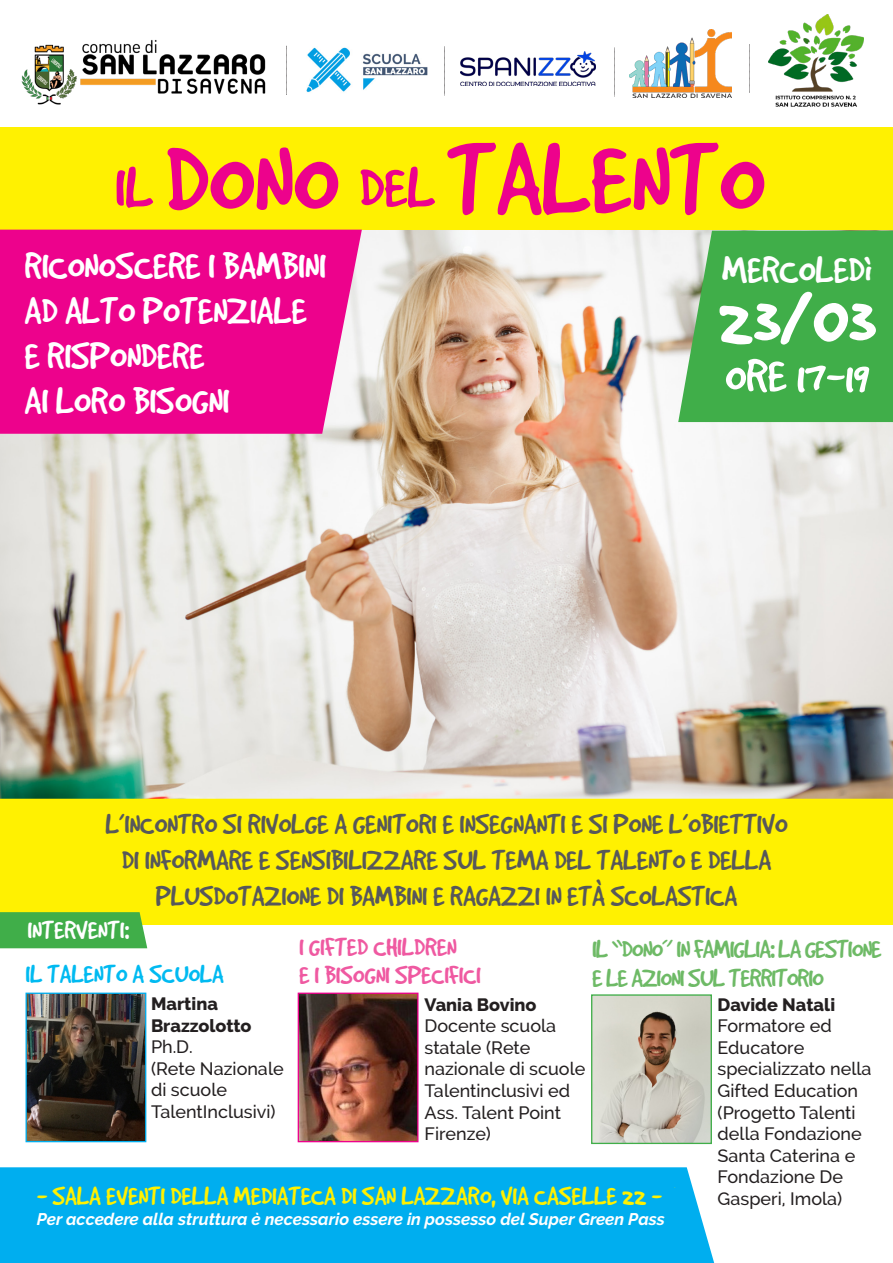
<style>
.page{position:relative;width:893px;height:1263px;background:#fff}
.page>*{position:absolute;margin:0;border:0;box-sizing:border-box;transform-origin:0 0}
.t1{font:113.4px "Good Dog Cool";color:#ed028c}
.t2{font:82.5px "Good Dog Cool";color:#fff}
.t3{font:52.5px "Good Dog Cool";color:#fff}
.t4{font:42px "Good Dog Cool";color:#fff}
.t5{font:31.5px "Good Dog Cool";color:#57585a}
.t6{font:28.8px "Good Dog Cool";color:#fff101}
.t7{font:28.5px/28.5px "Good Dog Cool";letter-spacing:-.03em;color:#6eba66}
.t8{font:28.5px "Good Dog Cool";color:#ef59a1}
.t9{font:28.5px "Good Dog Cool";color:#00baf1}
.t10{font:28.5px "Good Dog Cool";color:#fff}
.t11{font:500 18px/21.6px "Raleway";color:#231f20}
.t12{font:800 18px "Raleway";color:#231f20}
.t13{font:italic 700 16.8px "Raleway";color:#fff}
.s1{font-size:64.8px}
</style>
<div class="page">
<div style="left:0;top:1167px;width:714px;height:96px;background:#00aeef"></div>
<div style="left:0;top:800px;width:893px;height:125px;background:#fff101"></div>
<img style="left:21px;top:40px;width:245px;height:65px">
<img style="left:286px;top:45px;width:142px;height:48px">
<svg style="left:286px;top:46px;width:1px;height:49px"></svg>
<img style="left:28px;top:994px;width:116px;height:146px">
<div style="left:26px;top:992px;width:120px;height:150px;border:1px solid #00aeef"></div>
<img style="left:593px;top:996px;width:117px;height:146px">
<div style="left:591px;top:994px;width:121px;height:150px;border:1px solid #40ae49"></div>
<img style="left:300px;top:994px;width:116px;height:146px">
<div style="left:298px;top:992px;width:120px;height:150px;border:1px solid #ed028c"></div>
<img style="left:769px;top:15px;width:94px;height:92px">
<img style="left:630px;top:30px;width:101px;height:67px">
<svg style="left:749px;top:44px;width:1px;height:49px"></svg>
<img style="left:0;top:230px;width:893px;height:570px">
<div style="left:0;top:128px;width:893px;height:102px;background:#fff101"></div>
<svg style="left:678px;top:231px;width:215px;height:191px;background:#4eb255"></svg>
<div style="left:0;top:230px;width:362px;height:204px;background:#ed028c"></div>
<img style="left:460px;top:51px;width:135px;height:35px">
<svg style="left:444px;top:47px;width:1px;height:49px"></svg>
<svg style="left:614px;top:48px;width:1px;height:49px"></svg>
<div style="left:0;top:912px;width:147px;height:36px;background:#40ae49"></div>
<p class="t1" style="left:115px;top:120px;width:651px"><span class="s1">IL</span> DONO <span class="s1">DEL</span> TALENTO</p>
<p class="t4" style="left:24px;top:243px;width:303px">RICONOSCERE I BAMBINI</p>
<p class="t4" style="left:24px;top:288px;width:284px">AD ALTO POTENZIALE</p>
<p class="t4" style="left:24px;top:333px;width:181px">E RISPONDERE</p>
<p class="t4" style="left:24px;top:378px;width:206px">AI LORO BISOGNI</p>
<p class="t4" style="left:722px;top:248px;width:152px">MERCOLEDì</p>
<p class="t2" style="left:718px;top:275px;width:159px">23/03</p>
<p class="t3" style="left:725px;top:348px;width:146px">ORE 17-19</p>
<p class="t5" style="left:105px;top:808px;width:684px">L’INCONTRO SI RIVOLGE A GENITORI E INSEGNANTI E SI PONE L’OBIETTIVO</p>
<p class="t5" style="left:122px;top:844px;width:651px">DI INFORMARE E SENSIBILIZZARE SUL TEMA DEL TALENTO E DELLA</p>
<p class="t5" style="left:156px;top:880px;width:583px">PLUSDOTAZIONE DI BAMBINI E RAGAZZI IN ETÀ SCOLASTICA</p>
<p class="t10" style="left:28px;top:915px;width:103px">INTERVENTI:</p>
<p class="t9" style="left:26px;top:959px;width:200px">IL TALENTO A SCUOLA</p>
<p class="t8" style="left:299px;top:932px;width:159px">I GIFTED CHILDREN</p>
<p class="t8" style="left:299px;top:960px;width:183px">E I BISOGNI SPECIFICI</p>
<p class="t7" style="left:592px;top:934px;width:291px">IL “DONO” IN FAMIGLIA: LA GESTIONE<br>E LE AZIONI SUL TERRITORIO</p>
<p class="t12" style="left:151px;top:993px;width:68px">Martina</p>
<p class="t12" style="left:151px;top:1015px;width:102px">Brazzolotto</p>
<p class="t11" style="left:151px;top:1036px;width:43px">Ph.D.</p>
<p class="t11" style="left:151px;top:1057px;width:134px">(Rete Nazionale di scuole</p>
<p class="t11" style="left:151px;top:1101px;width:126px">TalentInclusivi)</p>
<p class="t12" style="left:425px;top:994px;width:113px">Vania Bovino</p>
<p class="t11" style="left:425px;top:1015px;width:133px">Docente scuola statale (Rete</p>
<p class="t11" style="left:425px;top:1058px;width:162px">nazionale di scuole<br>Talentinclusivi ed<br>Ass. Talent Point<br>Firenze)</p>
<p class="t6" style="left:37px;top:1181px;width:627px">- SALA EVENTI DELLA MEDIATECA DI SAN LAZZARO, VIA CASELLE 22 -</p>
<p class="t13" style="left:37px;top:1209px;width:630px">Per accedere alla struttura è necessario essere in possesso del Super Green Pass</p>
<p class="t12" style="left:718px;top:994px;width:119px">Davide Natali</p>
<p class="t11" style="left:718px;top:1015px;width:116px">Formatore ed</p>
<p class="t11" style="left:718px;top:1037px;width:88px">Educatore</p>
<p class="t11" style="left:718px;top:1058px;width:155px">specializzato nella<br>Gifted Education (Progetto Talenti della Fondazione<br>Santa Caterina e<br>Fondazione De<br>Gasperi, Imola)</p>
</div>
